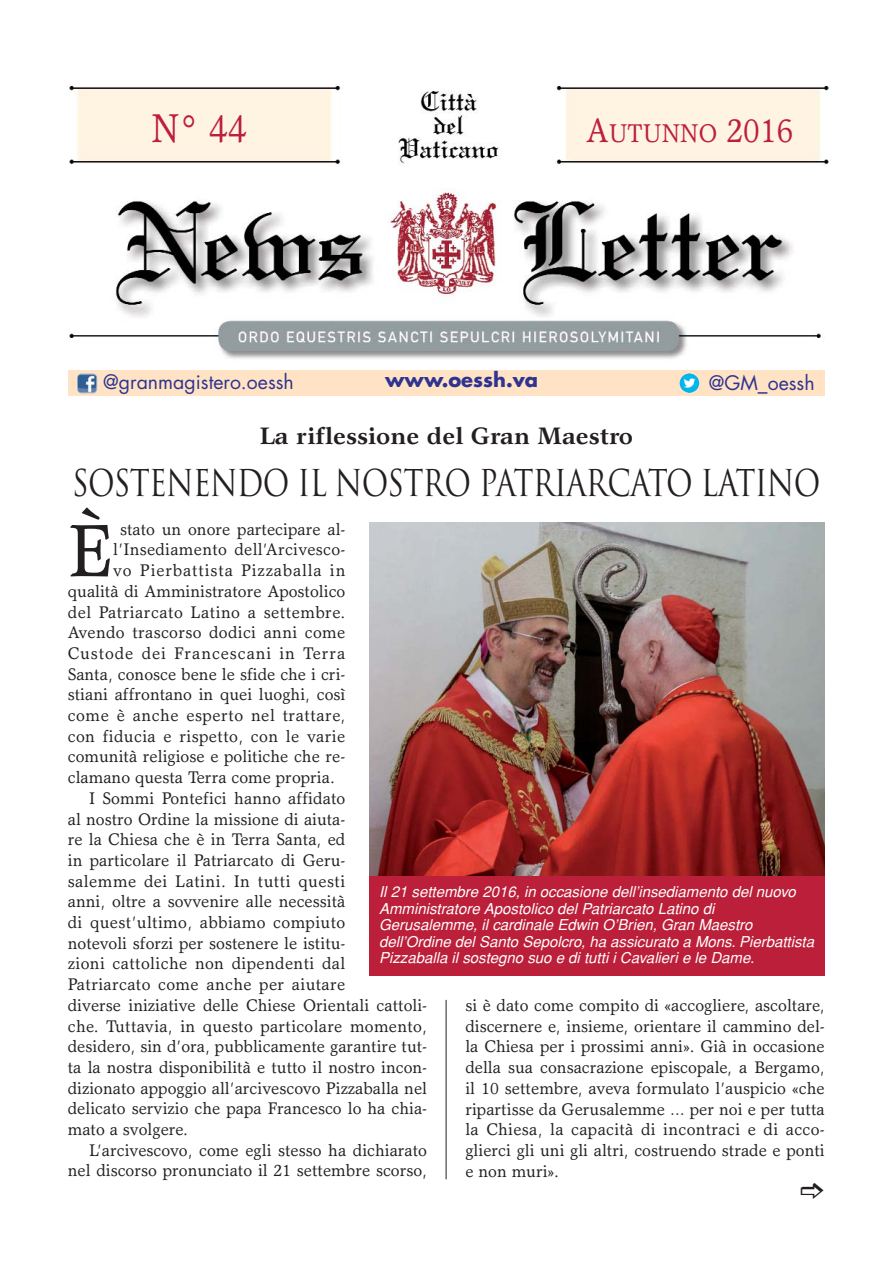
<style>
.page{position:relative;width:893px;height:1263px;background:#fff}
.page>*{position:absolute;margin:0;border:0;box-sizing:border-box;transform-origin:0 0}
.t1{font:74.55px "Garth Graphic";color:#231f20}
.t2{font:40.5px "Garth Graphic";color:#bc1f39;scale:.87 1}
.t3{font:36px "Trajan";letter-spacing:-.025em;color:#231f20;scale:.81 1}
.t4{font:25.8px "Garth Graphic";color:#bc1f39;scale:.9 1}
.t5{font:700 24px "Garth Graphic";color:#231f20}
.t6{font:19.5px "Futura";color:#2e3490}
.t7{font:700 19.5px "Futura";color:#2e3490}
.t8{font:16.95px/20.7px "Garth Graphic";color:#231f20;text-align:justify}
.t9{font:16.95px "Garth Graphic";letter-spacing:.02em;color:#231f20}
.t10{font:16.95px "Garth Graphic";letter-spacing:.025em;color:#231f20}
.t11{font:16.95px "Garth Graphic";letter-spacing:.03em;color:#231f20}
.t12{font:16.95px "Garth Graphic";letter-spacing:.055em;color:#231f20}
.t13{font:16.95px "Garth Graphic";letter-spacing:.05em;color:#231f20}
.t14{font:italic 15px/16.5px "Helvetica";color:#fff}
.s1{font-size:34.5px}
</style>
<div class="page">
<img style="left:69px;top:85px;width:760px;height:274px">
<div style="left:68px;top:370px;width:757px;height:26px;background:#ffe3c4"></div>
<div style="left:369px;top:876px;width:456px;height:99px;background:#bc1f39"></div>
<hr style="left:446px;top:1000px;width:1px;height:179px;background:#231f20">
<img style="left:680px;top:373px;width:19px;height:20px">
<img style="left:369px;top:523px;width:456px;height:353px">
<img style="left:77px;top:373px;width:20px;height:20px;border-radius:4px">
<h2 class="t2" style="left:151px;top:113px;width:111px">N° 44</h2>
<h3 class="t4" style="left:586px;top:123px;width:231px"><span class="s1">A</span>UTUNNO <span class="s1">2016</span></h3>
<p class="t7" style="left:385px;top:370px;width:154px">www.oessh.va</p>
<p class="t6" style="left:103px;top:373px;width:192px">@granmagistero.oessh</p>
<p class="t6" style="left:709px;top:374px;width:107px">@GM_oessh</p>
<h3 class="t5" style="left:259px;top:426px;width:375px">La riflessione del Gran Maestro</h3>
<h3 class="t3" style="left:72px;top:463px;width:925px">SOSTENENDO IL NOSTRO PATRIARCATO LATINO</h3>
<h1 class="t1" style="left:68px;top:522px;width:47px">È</h1>
<p class="t8" style="left:120px;top:520px;width:227px">stato un onore partecipare al-</p>
<p class="t8" style="left:113px;top:541px;width:234px">l’Insediamento dell’Arcivesco-</p>
<p class="t13" style="left:113px;top:564px;width:234px">vo Pierbattista Pizzaballa in</p>
<p class="t8" style="left:68px;top:582px;width:279px">qualità di Amministratore Apostolico</p>
<p class="t10" style="left:68px;top:605px;width:279px">del Patriarcato Latino a settembre.</p>
<p class="t9" style="left:68px;top:626px;width:279px">Avendo trascorso dodici anni come</p>
<p class="t12" style="left:68px;top:647px;width:279px">Custode dei Francescani in Terra</p>
<p class="t8" style="left:68px;top:665px;width:279px">Santa, conosce bene le sfide che i cri-</p>
<p class="t8" style="left:68px;top:686px;width:279px">stiani affrontano in quei luoghi, così</p>
<p class="t11" style="left:68px;top:709px;width:279px">come è anche esperto nel trattare,</p>
<p class="t10" style="left:68px;top:729px;width:279px">con fiducia e rispetto, con le varie</p>
<p class="t8" style="left:68px;top:748px;width:279px">comunità religiose e politiche che re-</p>
<p class="t8" style="left:68px;top:769px;width:269px">clamano questa Terra come propria.</p>
<p class="t8" style="left:89px;top:789px;width:258px">I Sommi Pontefici hanno affidato</p>
<p class="t8" style="left:68px;top:810px;width:279px">al nostro Ordine la missione di aiuta-</p>
<p class="t8" style="left:68px;top:831px;width:279px">re la Chiesa che è in Terra Santa, ed</p>
<p class="t8" style="left:68px;top:851px;width:279px">in particolare il Patriarcato di Geru-</p>
<p class="t10" style="left:68px;top:874px;width:279px">salemme dei Latini. In tutti questi</p>
<p class="t8" style="left:68px;top:893px;width:279px">anni, oltre a sovvenire alle necessità</p>
<p class="t9" style="left:68px;top:916px;width:279px">di quest’ultimo, abbiamo compiuto</p>
<p class="t8" style="left:68px;top:934px;width:279px">notevoli sforzi per sostenere le istitu-</p>
<p class="t9" style="left:68px;top:957px;width:279px">zioni cattoliche non dipendenti dal</p>
<p class="t9" style="left:68px;top:978px;width:279px">Patriarcato come anche per aiutare</p>
<p class="t8" style="left:68px;top:996px;width:361px">diverse iniziative delle Chiese Orientali cattoli-</p>
<p class="t8" style="left:68px;top:1017px;width:361px">che. Tuttavia, in questo particolare momento,</p>
<p class="t8" style="left:68px;top:1038px;width:361px">desidero, sin d’ora, pubblicamente garantire tut-</p>
<p class="t8" style="left:68px;top:1058px;width:361px">ta la nostra disponibilità e tutto il nostro incon-</p>
<p class="t8" style="left:68px;top:1079px;width:361px">dizionato appoggio all’arcivescovo Pizzaballa nel</p>
<p class="t8" style="left:68px;top:1100px;width:361px">delicato servizio che papa Francesco lo ha chia-</p>
<p class="t8" style="left:68px;top:1121px;width:122px">mato a svolgere.</p>
<p class="t8" style="left:89px;top:1141px;width:340px">L’arcivescovo, come egli stesso ha dichiarato</p>
<p class="t8" style="left:68px;top:1162px;width:361px">nel discorso pronunciato il 21 settembre scorso,</p>
<p class="t14" style="left:379px;top:885px;width:439px">Il 21 settembre 2016, in occasione dell’insediamento del nuovo Amministratore Apostolico del Patriarcato Latino di Gerusalemme, il cardinale Edwin O’Brien, Gran Maestro dell’Ordine del Santo Sepolcro, ha assicurato a Mons. Pierbattista Pizzaballa il sostegno suo e di tutti i Cavalieri e le Dame.</p>
<p class="t8" style="left:465px;top:997px;width:361px">si è dato come compito di «accogliere, ascoltare, discernere e, insieme, orientare il cammino del&shy;la Chiesa per i prossimi anni». Già in occasione della sua consacrazione episcopale, a Bergamo, il 10 settembre, aveva formulato l’auspicio «che ripartisse da Gerusalemme … per noi e per tutta la Chiesa, la capacità di incontraci e di acco&shy;glierci gli uni gli altri, costruendo strade e ponti e non muri».</p>
</div>
